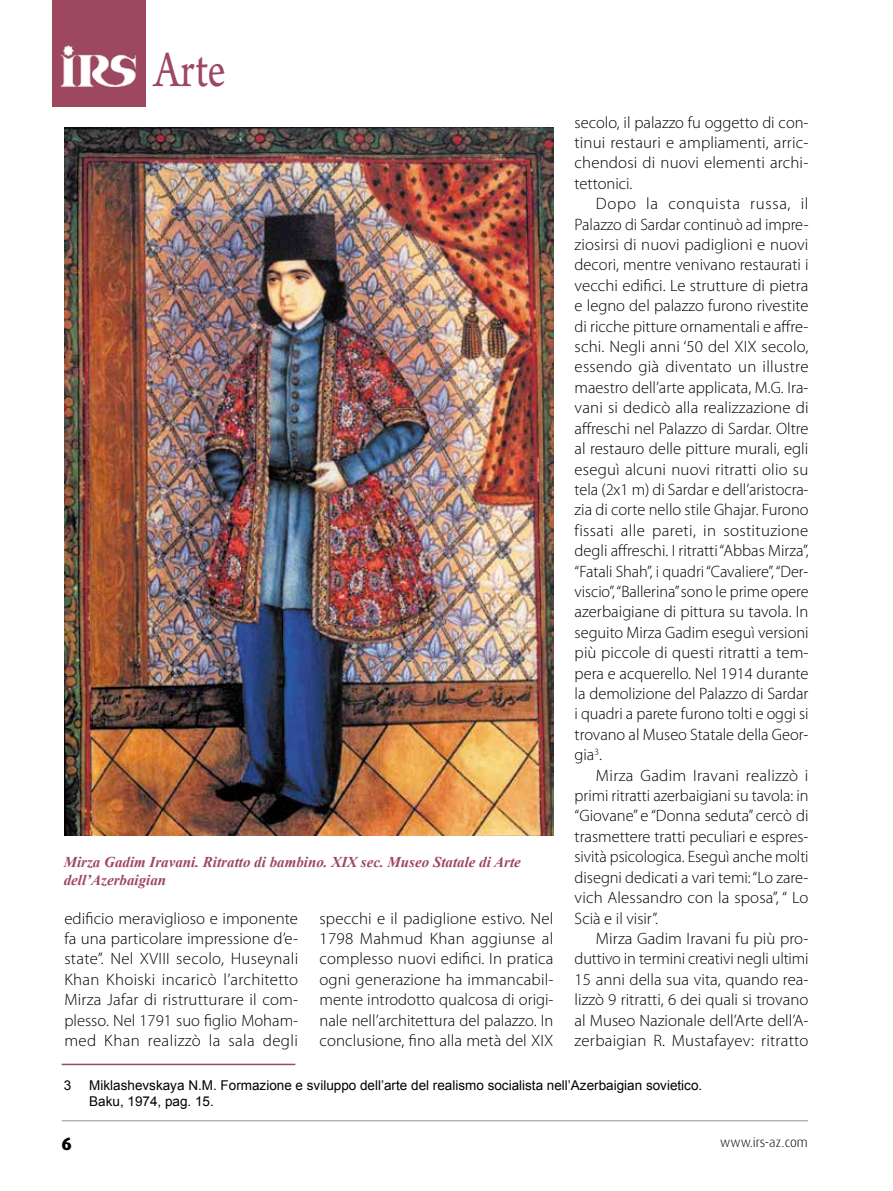
<style>
.page{position:relative;width:893px;height:1191px;background:#fff}
.page>*{position:absolute;margin:0;border:0;box-sizing:border-box;transform-origin:0 0}
.t1{font:54.15px "Arno Pro";color:#9d4761;scale:.8 1}
.t2{font:800 18px "Dax Pro";color:#000}
.t3{font:300 16.5px/20.4px "Myriad Pro";color:#000;text-align:justify}
.t4{font:italic 700 15px/18px "Times New Roman";color:#9d4761}
.t5{font:13.5px/16.2px "Arial";color:#000}
.t6{font:300 13.5px "Dax Pro";color:#000}
</style>
<div class="page">
<hr style="left:62px;top:1120px;width:746px;height:1px;background:#909090">
<img style="left:64px;top:128px;width:490px;height:707px">
<hr style="left:62px;top:1063px;width:233px;height:2px;background:#9d4761">
<div style="left:52px;top:0;width:94px;height:106px;background:#9d4761"></div>
<img style="left:60px;top:45px;width:77px;height:41px">
<h1 class="t1" style="left:154px;top:39px;width:92px">Arte</h1>
<p class="t4" style="left:64px;top:852px;width:459px">Mirza Gadim Iravani. Ritratto di bambino. XIX sec. Museo Statale di Arte dell’Azerbaigian</p>
<p class="t3" style="left:64px;top:908px;width:235px">edificio meraviglioso e imponente fa una particolare impressione d’e&shy;state”. N el XVIII secolo, Huseynali Khan Khoiski incaricò l’architetto Mirza Jafar di ristrutturare il com&shy;plesso. Nel 1791 suo figlio Moham&shy;med Khan realizzò la sala degli</p>
<p class="t3" style="left:319px;top:908px;width:235px">specchi e il padiglione estivo. Nel 1798 Mahmud Khan aggiunse al complesso nuovi edifici. In pratica ogni generazione ha immancabil&shy;mente introdotto qualcosa di origi&shy;nale nell’architettura del palazzo. In conclusione, fino alla metà del XIX</p>
<p class="t3" style="left:575px;top:112px;width:235px">secolo, il palazzo fu oggetto di con&shy;tinui restauri e ampliamenti, arric&shy;chendosi di nuovi elementi archi&shy;tettonici.</p>
<p class="t3" style="left:575px;top:194px;width:236px;text-indent:21px">Dopo la conquista russa, il Palazzo di Sardar continuò ad impre&shy;ziosirsi di nuovi padiglioni e nuovi decori, mentre venivano restaurati i vecchi edifici. Le strutture di pietra e legno del palazzo furono rivestite di ricche pitture ornamentali e affre&shy;schi. Negli anni ‘50 del XIX secolo, essendo già diventato un illustre maestro dell’arte applicata, M.G. Ira&shy;vani si dedicò alla realizzazione di affreschi nel Palazzo di Sardar. Oltre al restauro delle pitture murali, egli eseguì alcuni nuovi ritratti olio su tela (2х1 m) di Sаrdar e dell’aristocra&shy;zia di corte nello stile Ghajar. Furono fissati alle pareti, in sostituzione degli affreschi. I ritratti “Abbas Mirza”, “Fatali Shah”, i quadri “Cavaliere”, “Der&shy;viscio”, “Ballerina” sono le prime opere azerbaigiane di pittura su tavola. In seguito Mirza Gadim eseguì versioni più piccole di questi ritratti a tem&shy;pera e acquerello. Nel 1914 durante la demolizione del Palazzo di Sardar i quadri a parete furono tolti e oggi si trovano al Museo Statale della Geor&shy;gia<sup>3</sup>.</p>
<p class="t3" style="left:575px;top:765px;width:236px;text-indent:21px">Mirza Gadim Iravani realizzò i primi ritratti azerbaigiani su tavola: in “Giovane” e “Donna seduta” cercò di trasmettere tratti peculiari e espres&shy;sività psicologica. Eseguì anche molti disegni dedicati a vari temi: “Lo zare&shy;vich Alessandro con la sposa”, “ Lo Scià e il visir”.</p>
<p class="t3" style="left:575px;top:928px;width:235px;text-indent:21px">Mirza Gadim Iravani fu più pro&shy;duttivo in termini creativi negli ultimi 15 anni della sua vita, quando rea&shy;lizzò 9 ritratti, 6 dei quali si trovano al Museo Nazionale dell’Arte dell’A&shy;zerbaigian R. Mustafayev: ritratto</p>
<p class="t5" style="left:64px;top:1077px;width:9px">3</p>
<p class="t5" style="left:89px;top:1077px;width:614px">Miklashevskaya N.M. Formazione e sviluppo dell’arte del realismo socialista nell’Azerbaigian sovietico.<br>Baku, 1974, pag. 15.</p>
<p class="t2" style="left:62px;top:1131px;width:12px">6</p>
<p class="t6" style="left:720px;top:1133px;width:89px">www.irs-az.com</p>
</div>
